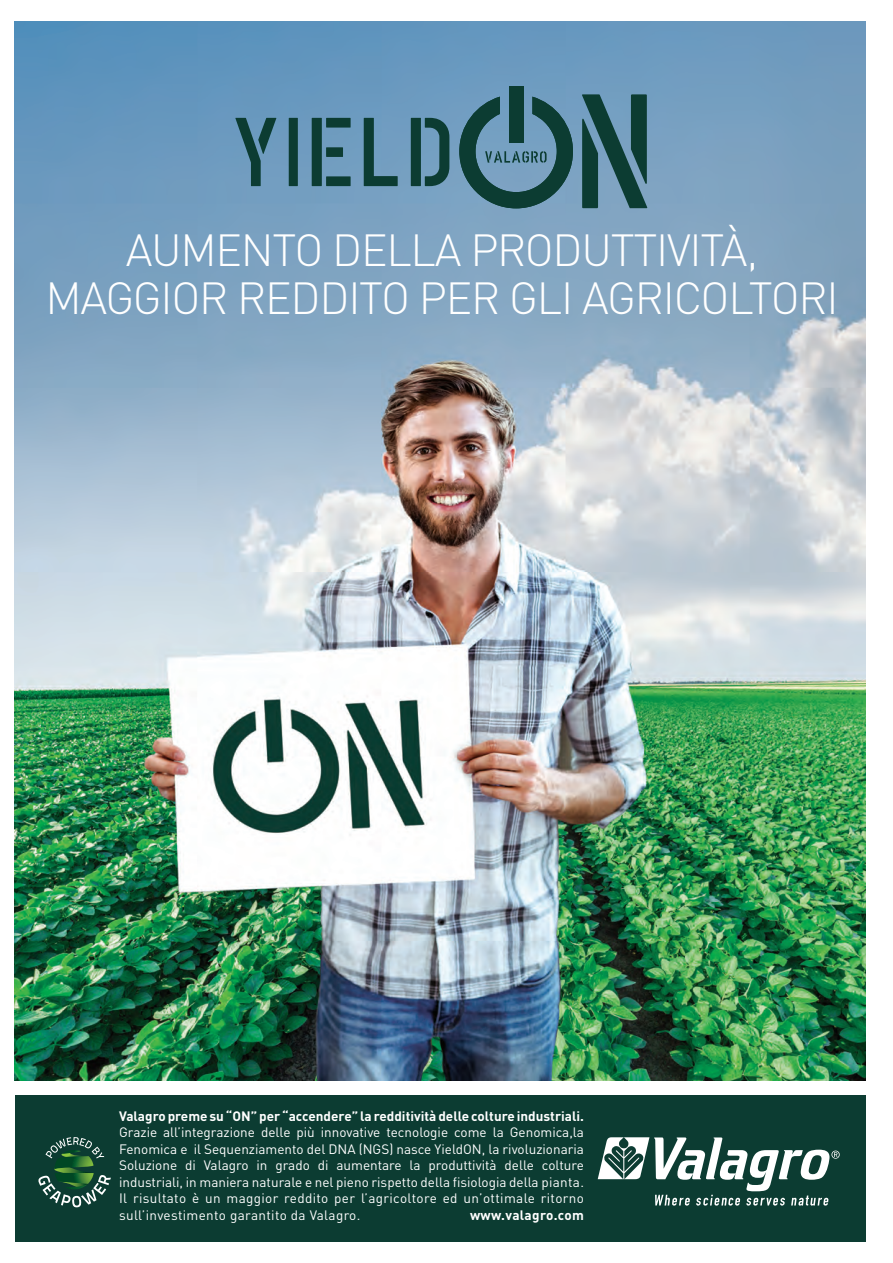
<style>
.page{position:relative;width:893px;height:1263px;background:#fff}
.page>*{position:absolute;margin:0;border:0;box-sizing:border-box;transform-origin:0 0}
.t1{font:300 44.4px "DIN Pro";letter-spacing:-.03em;color:#fff}
.t2{font:13.5px/16.5px "DIN Pro";letter-spacing:.025em;color:#fff;text-align:justify}
.t3{font:700 13.5px "DIN Pro";color:#fff}
.t4{font:700 13.5px "DIN Pro";letter-spacing:.025em;color:#fff}
</style>
<div class="page">
<img style="left:15px;top:21px;width:850px;height:1059px">
<div style="left:15px;top:1095px;width:850px;height:147px;background:#0c3c32"></div>
<svg style="left:38px;top:1137px;width:73px;height:70px"></svg>
<svg style="left:598px;top:1137px;width:242px;height:68px"></svg>
<svg style="left:235px;top:118px;width:41px;height:68px;background:#4b798d"></svg>
<div style="left:289px;top:118px;width:9px;height:68px;background:#0c3c32"></div>
<svg style="left:312px;top:118px;width:39px;height:68px;background:#3f6d7a"></svg>
<svg style="left:364px;top:118px;width:34px;height:68px;background:#497788"></svg>
<svg style="left:411px;top:118px;width:38px;height:68px;background:#36646c"></svg>
<svg style="left:582px;top:94px;width:65px;height:114px;background:#39656d"></svg>
<div style="left:509px;top:86px;width:14px;height:57px;background:#0c3c32"></div>
<svg style="left:459px;top:97px;width:114px;height:111px;background:#497584"></svg>
<p class="t1" style="left:126px;top:215px;width:634px">AUMENTO DELLA PRODUTTIVITÀ,</p>
<p class="t1" style="left:45px;top:263px;width:795px">MAGGIOR REDDITO PER GLI AGRICOLTORI</p>
<p class="t3" style="left:119px;top:1105px;width:466px">Valagro preme su “ON” per “accendere” la redditività delle colture industriali.</p>
<p class="t2" style="left:119px;top:1123px;width:466px">Grazie all’integrazione delle più innovative tecnologie come la Genomica,la Fenomica e il Sequenziamento del DNA (NGS) nasce YieldON, la rivoluzionaria Soluzione di Valagro in grado di aumentare la produttività delle colture industriali, in maniera naturale e nel pieno rispetto della fisiologia della pianta.<br>Il risultato è un maggior reddito per l’agricoltore ed un’ottimale ritorno sull’investimento garantito da Valagro.</p>
<p class="t4" style="left:470px;top:1204px;width:116px">www.valagro.com</p>
</div>
